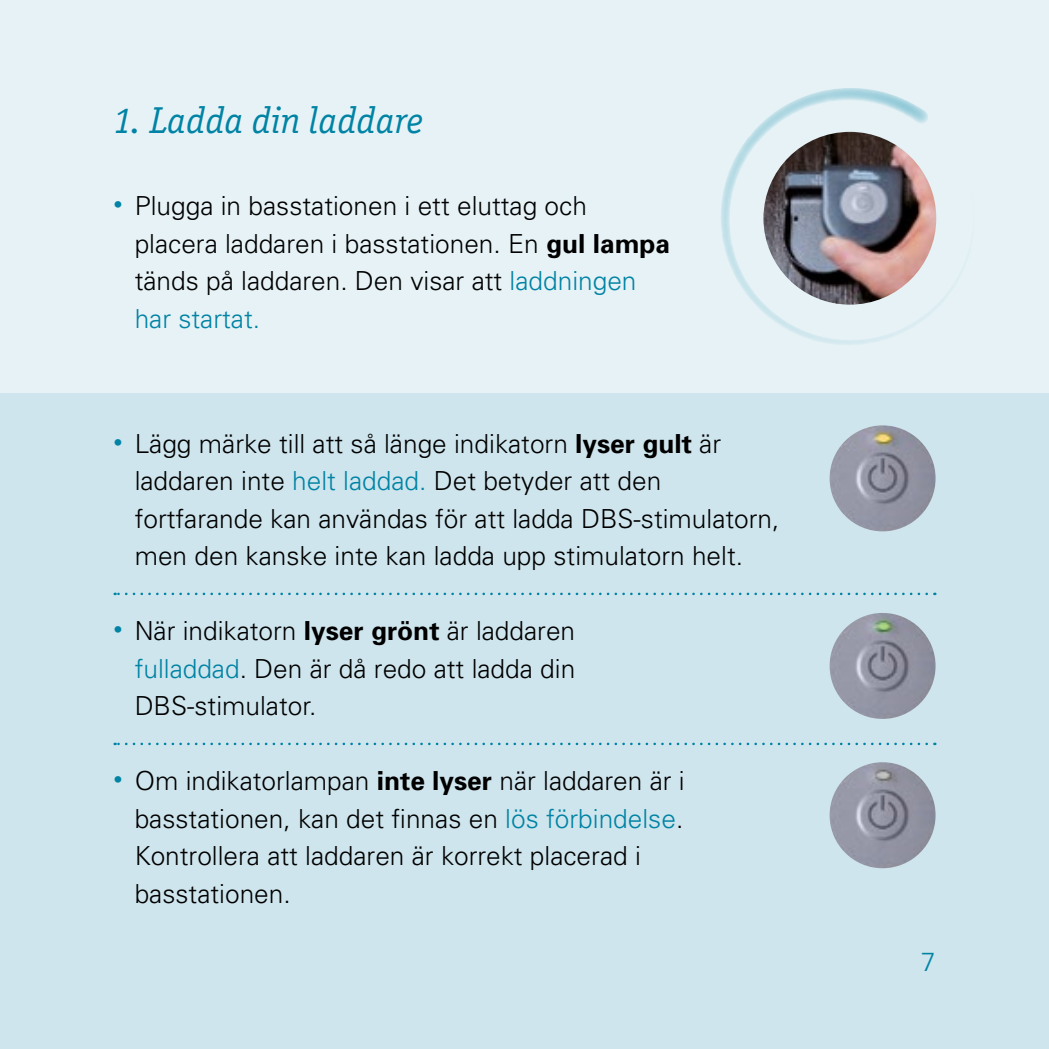
<style>
.page{position:relative;width:1049px;height:1049px;background:#e6f2f6}
.page>*{position:absolute;margin:0;border:0;box-sizing:border-box;transform-origin:0 0}
.t1{font:italic 37.5px "Officina Ser ITC Std";letter-spacing:.01em;color:#0083a4}
.t2{font:300 26.25px/37.5px "Univers";color:#000}
.t3{font:300 26.25px "Univers";color:#0083a4}
.s1{font-size:18.25px;color:#0083a4}
.s2{font-weight:700}
.s3{color:#0083a4}
</style>
<div class="page">
<div style="left:0;top:394px;width:1049px;height:655px;background:#cee5ed"></div>
<svg style="left:115px;top:593px;width:812px;height:2px"></svg>
<svg style="left:115px;top:743px;width:812px;height:2px"></svg>
<svg style="left:721px;top:88px;width:216px;height:257px"></svg>
<img style="left:763px;top:132px;width:173px;height:173px;border-radius:86px">
<img style="left:829px;top:613px;width:106px;height:106px;border-radius:53px">
<img style="left:829px;top:762px;width:106px;height:106px;border-radius:53px">
<img style="left:829px;top:425px;width:106px;height:106px;border-radius:53px">
<h1 class="t1" style="left:113px;top:100px;width:311px">1. Ladda din laddare</h1>
<p class="t2" style="left:135px;top:186px;width:537px;text-indent:-21px"><span class="s1">•</span> Plugga in basstationen i ett eluttag och placera laddaren i basstationen. En <span class="s2">gul lampa </span>tänds på laddaren. Den visar att <span class="s3">laddningen har startat.</span></p>
<p class="t2" style="left:135px;top:424px;width:646px;text-indent:-21px"><span class="s1">•</span> Lägg märke till att så länge indikatorn <span class="s2">lyser gult</span> är laddaren inte <span class="s3">helt laddad.</span> Det betyder att den fortfarande kan användas för att ladda DBS-stimulatorn, men den kanske inte kan ladda upp stimulatorn helt.</p>
<p class="t2" style="left:135px;top:611px;width:442px;text-align:justify;text-indent:-21px"><span class="s1">•</span> När indikatorn <span class="s2">lyser grönt</span> är laddaren <span class="s3">fulladdad</span>. Den är då redo att ladda din DBS-stimulator.</p>
<p class="t2" style="left:135px;top:761px;width:551px;text-indent:-21px"><span class="s1">•</span> Om indikatorlampan <span class="s2">inte lyser</span> när laddaren är i basstationen, kan det finnas en <span class="s3">lös förbindelse</span>.<br>Kontrollera att laddaren är korrekt placerad i basstationen.</p>
<p class="t3" style="left:921px;top:946px;width:16px">7</p>
</div>
